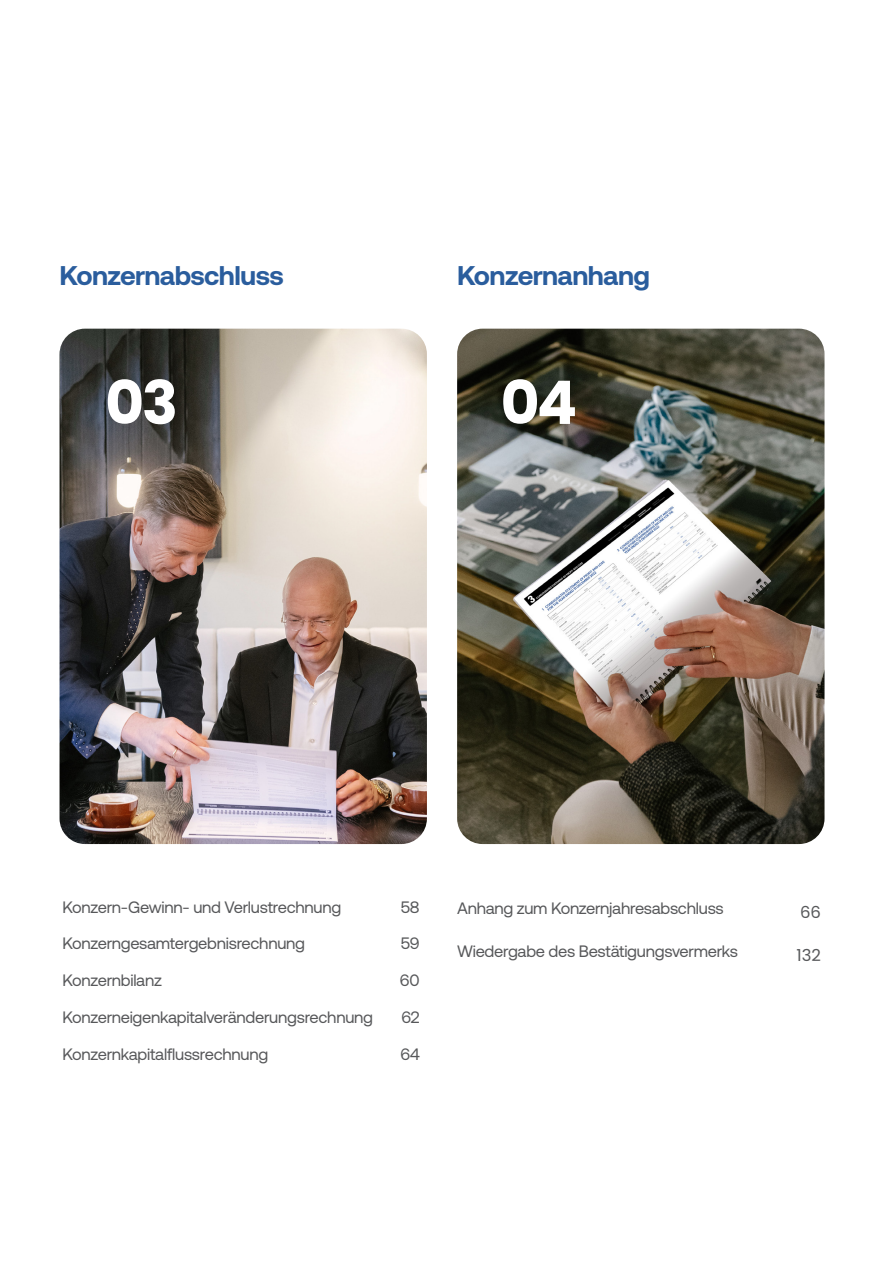
<style>
.page{position:relative;width:893px;height:1263px;background:#fff}
.page>*{position:absolute;margin:0;border:0;box-sizing:border-box;transform-origin:0 0}
.t1{font:700 60px "Poppins";color:#fff}
.t2{font:700 27px "Aeonik";letter-spacing:-.02em;color:#2a5d9d}
.t3{font:16.5px "Aeonik";letter-spacing:-.015em;color:#57585a}
.t4{font:16.5px "Poppins";color:#57585a}
</style>
<div class="page">
<img style="left:60px;top:329px;width:367px;height:515px">
<img style="left:457px;top:329px;width:367px;height:515px">
<p class="t2" style="left:60px;top:260px;width:226px">Konzernabschluss</p>
<p class="t2" style="left:457px;top:260px;width:194px">Konzernanhang</p>
<p class="t1" style="left:105px;top:368px;width:74px">03</p>
<p class="t1" style="left:501px;top:368px;width:78px">04</p>
<p class="t3" style="left:63px;top:898px;width:280px">Konzern-Gewinn- und Verlustrechnung</p>
<p class="t3" style="left:401px;top:898px;width:20px">58</p>
<p class="t3" style="left:63px;top:935px;width:244px">Konzerngesamtergebnisrechnung</p>
<p class="t3" style="left:401px;top:935px;width:20px">59</p>
<p class="t3" style="left:63px;top:971px;width:101px">Konzernbilanz</p>
<p class="t3" style="left:400px;top:971px;width:21px">60</p>
<p class="t3" style="left:63px;top:1008px;width:312px">Konzerneigenkapitalveränderungsrechnung</p>
<p class="t3" style="left:401px;top:1008px;width:20px">62</p>
<p class="t3" style="left:63px;top:1045px;width:207px">Konzernkapitalflussrechnung</p>
<p class="t3" style="left:400px;top:1045px;width:21px">64</p>
<p class="t3" style="left:457px;top:899px;width:268px">Anhang zum Konzernjahresabschluss</p>
<p class="t4" style="left:800px;top:903px;width:22px">66</p>
<p class="t3" style="left:457px;top:942px;width:282px">Wiedergabe des Bestätigungsvermerks</p>
<p class="t4" style="left:796px;top:945px;width:26px">132</p>
</div>
